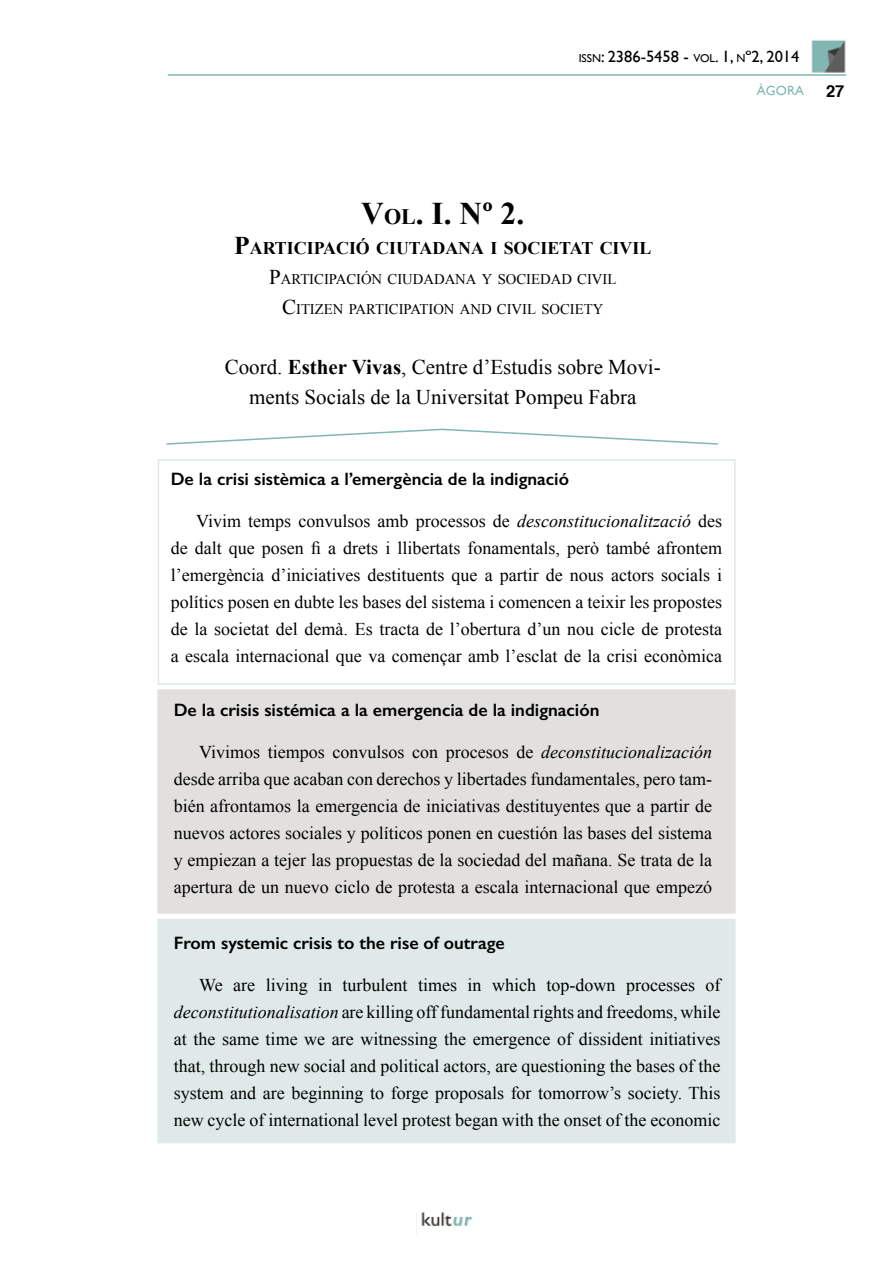
<style>
.page{position:relative;width:893px;height:1263px;background:#fff}
.page>*{position:absolute;margin:0;border:0;box-sizing:border-box;transform-origin:0 0}
.t1{font:700 31.5px "Times New Roman";color:#000}
.t2{font:21px/30px "Times New Roman";color:#000;text-align:center}
.t3{font:18px/27px "Times New Roman";color:#000;text-align:justify}
.t4{font:600 18px "Gill Sans";color:#000}
.t5{font:700 17.85px "Times New Roman";color:#000}
.t6{font:16.5px "Gill Sans";color:#000}
.t7{font:700 16.5px "Helvetica";color:#000}
.t8{font:14.7px/30px "Times New Roman";color:#000;text-align:center}
.t9{font:13.5px "Gill Sans";color:#81b8b3}
.s1{font-size:11.55px}
.s2{font-size:22.05px}
.s3{font-size:25.5px}
.s4{font-size:21px}
.s5{font-weight:700}
.s6{font-style:italic}
</style>
<div class="page">
<hr style="left:168px;top:74px;width:678px;height:2px;background:#81b8b3">
<img style="left:421px;top:1212px;width:52px;height:15px">
<img style="left:811px;top:40px;width:35px;height:33px">
<div style="left:158px;top:459px;width:578px;height:226px;border:2px solid #dee9e8"></div>
<div style="left:157px;top:689px;width:579px;height:225px;background:#e2dfdf"></div>
<div style="left:157px;top:919px;width:579px;height:224px;background:#dee9e8"></div>
<svg style="left:166px;top:428px;width:552px;height:17px"></svg>
<p class="t6" style="left:579px;top:47px;width:222px"><span class="s1">ISSN</span>: 2386-5458 - <span class="s1">VOL</span>. 1, <span class="s1">N</span>º2, 2014</p>
<p class="t9" style="left:757px;top:83px;width:49px">ÀGORA</p>
<p class="t7" style="left:826px;top:77px;width:20px">27</p>
<h1 class="t1" style="left:361px;top:191px;width:164px">V<span class="s2">OL</span>. I. Nº 2.</h1>
<p class="t5" style="left:234px;top:235px;width:418px"><span class="s3">P</span>ARTICIPACIÓ CIUTADANA I SOCIETAT CIVIL</p>
<p class="t8" style="left:269px;top:264px;width:349px"><span class="s4">P</span>ARTICIPACIÓN CIUDADANA Y SOCIEDAD CIVIL<br><span class="s4">C</span>ITIZEN PARTICIPATION AND CIVIL SOCIETY</p>
<p class="t2" style="left:225px;top:351px;width:437px">Coord. <span class="s5">Esther Vivas</span>, Centre d’Estudis sobre Movi&shy;ments Socials de la Universitat Pompeu Fabra</p>
<p class="t4" style="left:171px;top:468px;width:400px">De la crisi sistèmica a l’emergència de la indignació</p>
<p class="t3" style="left:171px;top:507px;width:553px;text-indent:26px">Vivim temps convulsos amb processos de <span class="s6">desconstitucionalització</span> des de dalt que posen fi a drets i llibertats fonamentals, però també afrontem l’emergència d’iniciatives destituents que a partir de nous actors socials i polítics posen en dubte les bases del sistema i comencen a teixir les propostes de la societat del demà. Es tracta de l’obertura d’un nou cicle de protesta a escala internacional que va començar amb l’esclat de la crisi econòmica</p>
<p class="t4" style="left:174px;top:699px;width:427px">De la crisis sistémica a la emergencia de la indignación</p>
<p class="t3" style="left:174px;top:739px;width:540px;text-indent:26px">Vivimos tiempos convulsos con procesos de <span class="s6">deconstitucionalización </span>desde arriba que acaban con derechos y libertades fundamentales, pero tam&shy;bién afrontamos la emergencia de iniciativas destituyentes que a partir de nuevos actores sociales y políticos ponen en cuestión las bases del sistema y empiezan a tejer las propuestas de la sociedad del mañana. Se trata de la apertura de un nuevo ciclo de protesta a escala internacional que empezó</p>
<p class="t4" style="left:174px;top:932px;width:333px">From systemic crisis to the rise of outrage</p>
<p class="t3" style="left:174px;top:971px;width:548px;text-indent:26px">We are living in turbulent times in which top-down processes of <span class="s6">deconstitutionalisation</span> are killing off fundamental rights and freedoms, while at the same time we are witnessing the emergence of dissident initiatives that, through new social and political actors, are questioning the bases of the system and are beginning to forge proposals for tomorrow’s society. This new cycle of international level protest began with the onset of the economic</p>
</div>
